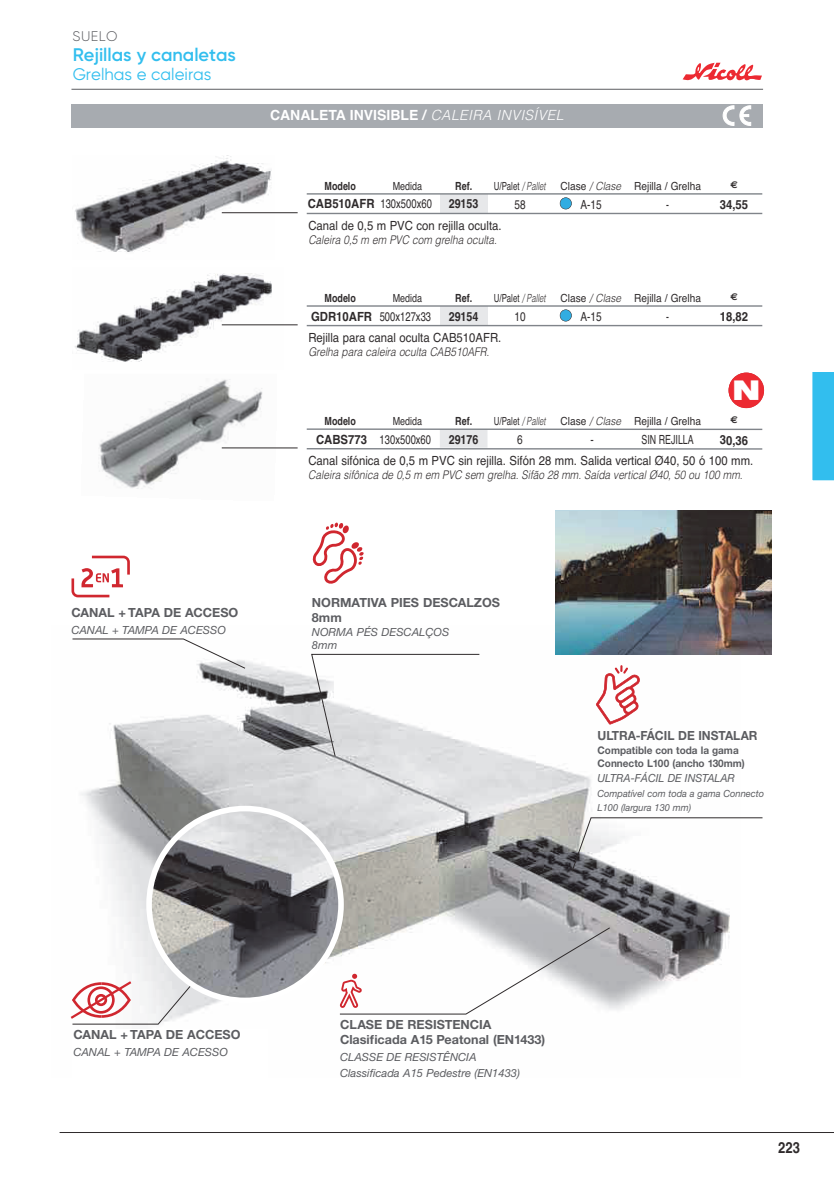
<style>
.page{position:relative;width:834px;height:1181px;background:#fff}
.page>*{position:absolute;margin:0;border:0;box-sizing:border-box;transform-origin:0 0}
.t1{font:900 expanded 27.3px "Helvetica Neue";color:#fff}
.t2{font:600 18.2px "Gilroy";color:#32beee}
.t3{font:16.8px "Gilroy";color:#32beee}
.t4{font:700 15.4px "Helvetica";color:#2f2b2c;scale:.85 1}
.t5{font:700 14px "Helvetica";color:#fff}
.t6{font:300 14px "Gilroy";letter-spacing:.03em;color:#5c5d61}
.t7{font:12.6px "Helvetica";color:#2f2b2c;scale:.9 1}
.t8{font:700 12.6px/15px "Helvetica Neue CE";color:#5c5d61}
.t9{font:12.6px "Helvetica";color:#2f2b2c;scale:.75 1}
.t10{font:700 12.6px "Helvetica Neue CE";color:#5c5d61;scale:.95 1}
.t11{font:700 12.6px "Helvetica";color:#2f2b2c;scale:.9 1}
.t12{font:700 12.6px "Helvetica";color:#2f2b2c;scale:.85 1}
.t13{font:12.6px "Helvetica";color:#2f2b2c;scale:.8 1}
.t14{font:12.6px "Helvetica";color:#2f2b2c;scale:.7 1}
.t15{font:italic 300 11.9px "Helvetica";color:#2f2b2c;scale:.85 1}
.t16{font:italic 11.2px/15.8px "Helvetica Neue";color:#5c5d61}
.t17{font:11.2px "Helvetica";color:#2f2b2c;scale:.9 1}
.t18{font:11.2px "Helvetica";color:#2f2b2c;scale:.7 1}
.t19{font:700 11.2px "Helvetica";color:#2f2b2c;scale:.8 1}
.t20{font:italic 11.2px "Helvetica Neue";color:#5c5d61;scale:.95 1}
.t21{font:11.2px "Helvetica";color:#2f2b2c;scale:.8 1}
.t22{font:700 10.5px/12.6px "Helvetica Neue CE";color:#5c5d61;scale:.95 1}
.t23{font:italic 9.8px/13.8px "Helvetica Neue";color:#5c5d61;scale:.95 1}
.t24{font:700 9.8px "Euro Sans";color:#2f2b2c}
.s1{font-weight:300;font-style:italic}
.s2{font-weight:700}
</style>
<div class="page">
<hr style="left:60px;top:1132px;width:773px;height:1px;background:#2f2b2c">
<hr style="left:71px;top:89px;width:692px;height:1px;background:#5c5d61">
<div style="left:812px;top:372px;width:21px;height:109px;background:#32beee"></div>
<div style="left:71px;top:104px;width:691px;height:24px;background:#a7abb0"></div>
<div style="left:440px;top:194px;width:47px;height:18px;background:#e7e8ea"></div>
<img style="left:75px;top:155px;width:199px;height:97px">
<hr style="left:307px;top:213px;width:455px;height:1px;background:#80848a">
<hr style="left:307px;top:193px;width:455px;height:2px;background:#80848a">
<hr style="left:222px;top:212px;width:75px;height:1px;background:#2f2b2c">
<div style="left:560px;top:198px;width:11px;height:11px;background:#31ade2;border-radius:50%"></div>
<div style="left:559px;top:197px;width:12px;height:12px;border:1px solid #2f2b2c;border-radius:50%"></div>
<div style="left:440px;top:306px;width:47px;height:18px;background:#e7e8ea"></div>
<img style="left:75px;top:273px;width:208px;height:89px">
<hr style="left:307px;top:325px;width:455px;height:1px;background:#80848a">
<hr style="left:307px;top:305px;width:455px;height:2px;background:#80848a">
<hr style="left:222px;top:324px;width:75px;height:1px;background:#2f2b2c">
<div style="left:560px;top:310px;width:11px;height:11px;background:#31ade2;border-radius:50%"></div>
<div style="left:559px;top:309px;width:12px;height:12px;border:1px solid #2f2b2c;border-radius:50%"></div>
<div style="left:440px;top:429px;width:47px;height:19px;background:#e7e8ea"></div>
<img style="left:99px;top:379px;width:178px;height:110px">
<hr style="left:307px;top:448px;width:455px;height:2px;background:#80848a">
<hr style="left:307px;top:428px;width:455px;height:2px;background:#80848a">
<hr style="left:222px;top:447px;width:75px;height:1px;background:#2f2b2c">
<div style="left:728px;top:372px;width:36px;height:36px;background:#ec2a32;border-radius:50%"></div>
<svg style="left:682px;top:63px;width:79px;height:17px"></svg>
<img style="left:72px;top:653px;width:540px;height:372px">
<svg style="left:72px;top:638px;width:174px;height:31px"></svg>
<svg style="left:311px;top:654px;width:169px;height:103px"></svg>
<svg style="left:71px;top:555px;width:59px;height:43px"></svg>
<svg style="left:595px;top:665px;width:45px;height:59px"></svg>
<svg style="left:312px;top:522px;width:52px;height:62px"></svg>
<img style="left:555px;top:511px;width:215px;height:144px">
<svg style="left:70px;top:806px;width:692px;height:218px"></svg>
<svg style="left:722px;top:105px;width:29px;height:21px"></svg>
<p class="t6" style="left:73px;top:28px;width:46px">SUELO</p>
<h2 class="t2" style="left:73px;top:44px;width:165px">Rejillas y canaletas</h2>
<h3 class="t3" style="left:73px;top:64px;width:140px">Grelhas e caleiras</h3>
<p class="t5" style="left:270px;top:107px;width:295px">CANALETA INVISIBLE / <span class="s1">CALEIRA INVISÍVEL</span></p>
<p class="t19" style="left:455px;top:179px;width:23px">Ref.</p>
<p class="t18" style="left:494px;top:182px;width:76px">U/Palet <span class="s1">/ Pallet</span></p>
<p class="t24" style="left:730px;top:179px;width:9px">€</p>
<p class="t7" style="left:308px;top:221px;width:216px">Canal de 0,5 m PVC con rejilla oculta.</p>
<p class="t15" style="left:308px;top:235px;width:223px">Caleira 0,5 m em PVC com grelha oculta.</p>
<p class="t17" style="left:560px;top:182px;width:157px">Clase <span class="s1">/ Clase</span> Rejilla / Grelha</p>
<p class="t19" style="left:324px;top:179px;width:41px">Modelo</p>
<p class="t21" style="left:392px;top:182px;width:38px">Medida</p>
<p class="t9" style="left:308px;top:199px;width:167px"><span class="s2">CAB510AFR</span> 130x500x60</p>
<p class="t13" style="left:514px;top:200px;width:16px">58</p>
<p class="t13" style="left:580px;top:200px;width:28px">A-15</p>
<p class="t14" style="left:666px;top:200px;width:6px">-</p>
<p class="t11" style="left:719px;top:197px;width:33px">34,55</p>
<p class="t12" style="left:448px;top:197px;width:37px">29153</p>
<p class="t19" style="left:455px;top:291px;width:23px">Ref.</p>
<p class="t18" style="left:494px;top:294px;width:76px">U/Palet <span class="s1">/ Pallet</span></p>
<p class="t24" style="left:730px;top:291px;width:9px">€</p>
<p class="t7" style="left:308px;top:333px;width:216px">Rejilla para canal oculta CAB510AFR.</p>
<p class="t15" style="left:308px;top:347px;width:214px">Grelha para caleira oculta CAB510AFR.</p>
<p class="t17" style="left:560px;top:294px;width:157px">Clase <span class="s1">/ Clase</span> Rejilla / Grelha</p>
<p class="t19" style="left:324px;top:291px;width:41px">Modelo</p>
<p class="t21" style="left:392px;top:294px;width:38px">Medida</p>
<p class="t9" style="left:311px;top:311px;width:162px"><span class="s2">GDR10AFR</span> 500x127x33</p>
<p class="t13" style="left:514px;top:312px;width:16px">10</p>
<p class="t13" style="left:580px;top:312px;width:28px">A-15</p>
<p class="t14" style="left:666px;top:312px;width:6px">-</p>
<p class="t11" style="left:719px;top:309px;width:33px">18,82</p>
<p class="t12" style="left:448px;top:309px;width:37px">29154</p>
<h1 class="t1" style="left:732px;top:380px;width:29px">N</h1>
<p class="t19" style="left:455px;top:415px;width:23px">Ref.</p>
<p class="t18" style="left:494px;top:417px;width:76px">U/Palet <span class="s1">/ Pallet</span></p>
<p class="t24" style="left:730px;top:414px;width:9px">€</p>
<p class="t7" style="left:308px;top:456px;width:496px">Canal sifónica de 0,5 m PVC sin rejilla. Sifón 28 mm. Salida vertical Ø40, 50 ó 100 mm.</p>
<p class="t15" style="left:308px;top:471px;width:512px">Caleira sifônica de 0,5 m em PVC sem grelha. Sifão 28 mm. Saída vertical Ø40, 50 ou 100 mm.</p>
<p class="t17" style="left:560px;top:417px;width:157px">Clase <span class="s1">/ Clase</span> Rejilla / Grelha</p>
<p class="t19" style="left:324px;top:414px;width:41px">Modelo</p>
<p class="t21" style="left:392px;top:417px;width:38px">Medida</p>
<p class="t9" style="left:316px;top:435px;width:155px"><span class="s2">CABS773</span> 130x500x60</p>
<p class="t13" style="left:517px;top:435px;width:9px">6</p>
<p class="t13" style="left:590px;top:435px;width:6px">-</p>
<p class="t14" style="left:641px;top:435px;width:76px">SIN REJILLA</p>
<p class="t11" style="left:719px;top:433px;width:33px">30,36</p>
<p class="t12" style="left:448px;top:432px;width:37px">29176</p>
<p class="t8" style="left:71px;top:606px;width:168px">CANAL + TAPA DE ACCESO</p>
<p class="t16" style="left:71px;top:623px;width:156px">CANAL + TAMPA DE ACESSO</p>
<p class="t8" style="left:312px;top:596px;width:190px">NORMATIVA PIES DESCALZOS<br>8mm</p>
<p class="t16" style="left:312px;top:626px;width:139px;line-height:13.5px">NORMA PÉS DESCALÇOS<br>8mm</p>
<p class="t10" style="left:597px;top:731px;width:170px">ULTRA-FÁCIL DE INSTALAR</p>
<p class="t22" style="left:597px;top:745px;width:156px">Compatible con toda la gama<br>Connecto L100 (ancho 130mm)</p>
<p class="t20" style="left:597px;top:774px;width:146px">ULTRA-FÁCIL DE INSTALAR</p>
<p class="t23" style="left:597px;top:787px;width:177px">Compatível com toda a gama Connecto<br>L100 (largura 130 mm)</p>
<p class="t8" style="left:73px;top:1028px;width:168px">CANAL + TAPA DE ACCESO</p>
<p class="t16" style="left:73px;top:1045px;width:156px">CANAL + TAMPA DE ACESSO</p>
<p class="t8" style="left:340px;top:1018px;width:207px">CLASE DE RESISTENCIA<br>Clasificada A15 Peatonal (EN1433)</p>
<p class="t16" style="left:340px;top:1050px;width:181px">CLASSE DE RESISTÊNCIA<br>Classificada A15 Pedestre (EN1433)</p>
<p class="t4" style="left:778px;top:1138px;width:27px">223</p>
</div>
